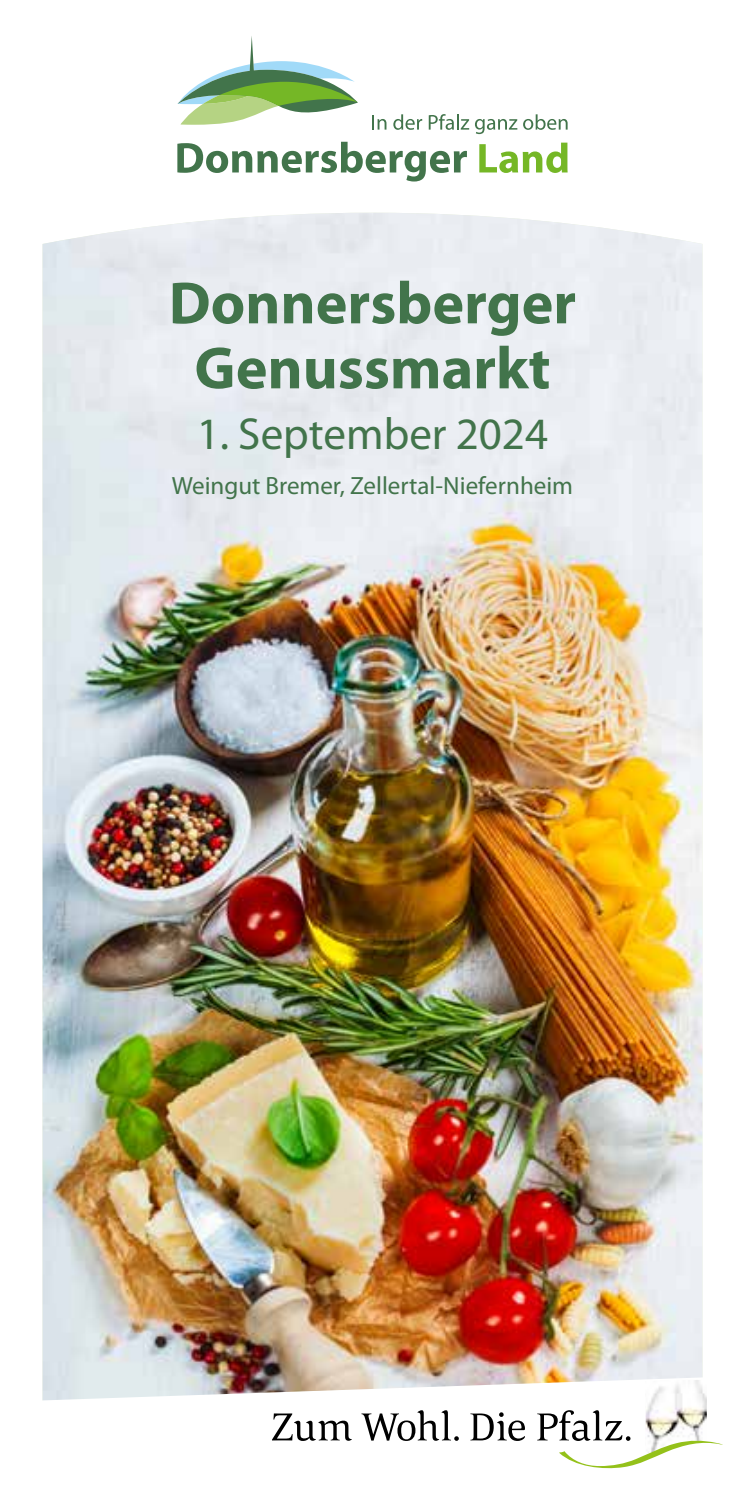
<style>
.page{position:relative;width:745px;height:1489px;background:#fff}
.page>*{position:absolute;margin:0;border:0;box-sizing:border-box;transform-origin:0 0}
.t1{font:700 60px/65px "Myriad Pro";color:#42744b;text-align:center}
.t2{font:45px "Myriad Pro";color:#42744b}
.t3{font:25px "Myriad Pro";color:#42744b}
</style>
<div class="page">
<img style="left:43px;top:213px;width:659px;height:1162px">
<svg style="left:372px;top:115px;width:14px;height:15px"></svg>
<svg style="left:393px;top:114px;width:29px;height:16px"></svg>
<svg style="left:428px;top:114px;width:139px;height:20px"></svg>
<svg style="left:177px;top:36px;width:180px;height:89px"></svg>
<svg style="left:177px;top:142px;width:289px;height:39px"></svg>
<svg style="left:479px;top:143px;width:88px;height:30px"></svg>
<svg style="left:42px;top:1375px;width:665px;height:34px"></svg>
<img style="left:645px;top:1379px;width:61px;height:30px">
<svg style="left:272px;top:1409px;width:451px;height:60px"></svg>
<h1 class="t1" style="left:169px;top:268px;width:408px">Donnersberger<br>Genussmarkt</h1>
<h2 class="t2" style="left:197px;top:406px;width:352px">1. September 2024</h2>
<p class="t3" style="left:172px;top:470px;width:402px">Weingut Bremer, Zellertal-Niefernheim</p>
</div>
